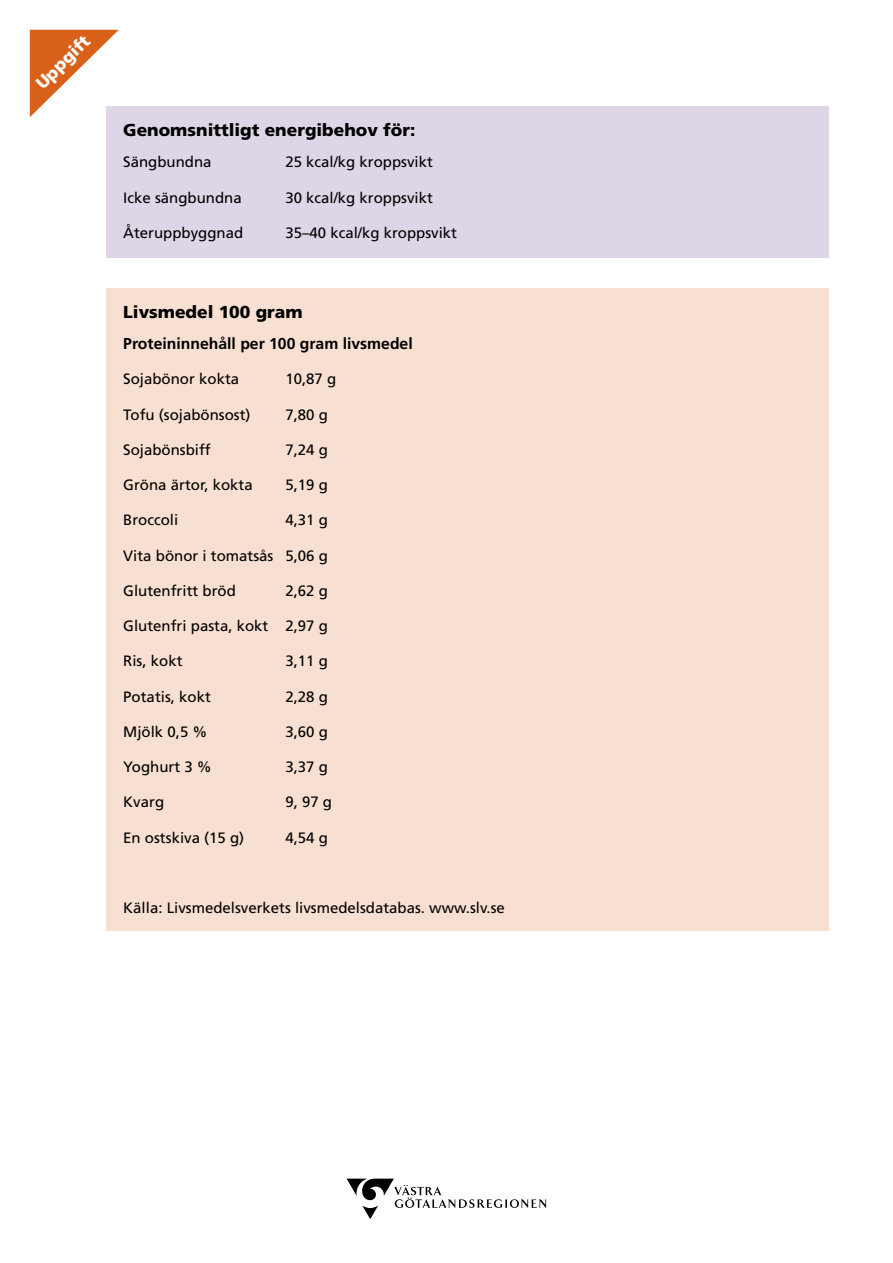
<style>
.page{position:relative;width:893px;height:1263px;background:#fff}
.page>*{position:absolute;margin:0;border:0;box-sizing:border-box;transform-origin:0 0}
.Rubrik_2_-_elevuppgi{font:900 17.25px "Frutiger LT Std";color:#000}
.t1{font:900 17.25px "Frutiger LT Std";color:#fff}
.Rubrik_3_Elevuppgift{font:700 15.75px "Frutiger LT Std";color:#000}
.Brödtext_-_elevuppgi{font:15px "Frutiger LT Std";color:#000}
</style>
<div class="page">
<svg style="left:347px;top:1178px;width:199px;height:41px"></svg>
<svg style="left:30px;top:30px;width:89px;height:87px"></svg>
<div style="left:106px;top:106px;width:723px;height:151px;background:#ded5e6"></div>
<div style="left:106px;top:288px;width:723px;height:642px;background:#f7dfd1"></div>
<p class="t1" style="left:31px;top:79px;width:70px;rotate:-45deg">Uppgift</p>
<h2 class="Rubrik_2_-_elevuppgi" style="left:123px;top:120px;width:293px">Genomsnittligt energibehov för:</h2>
<p class="Brödtext_-_elevuppgi" style="left:123px;top:153px;width:90px">Sängbundna</p>
<p class="Brödtext_-_elevuppgi" style="left:285px;top:153px;width:149px">25 kcal/kg kroppsvikt</p>
<p class="Brödtext_-_elevuppgi" style="left:123px;top:188px;width:120px">Icke sängbundna</p>
<p class="Brödtext_-_elevuppgi" style="left:285px;top:188px;width:149px">30 kcal/kg kroppsvikt</p>
<p class="Brödtext_-_elevuppgi" style="left:123px;top:224px;width:121px">Återuppbyggnad</p>
<p class="Brödtext_-_elevuppgi" style="left:285px;top:224px;width:173px">35–40 kcal/kg kroppsvikt</p>
<h2 class="Rubrik_2_-_elevuppgi" style="left:123px;top:301px;width:181px">Livsmedel 100 gram</h2>
<h3 class="Rubrik_3_Elevuppgift" style="left:123px;top:334px;width:291px">Proteininnehåll per 100 gram livsmedel</h3>
<p class="Brödtext_-_elevuppgi" style="left:123px;top:370px;width:117px">Sojabönor kokta</p>
<p class="Brödtext_-_elevuppgi" style="left:285px;top:370px;width:52px">10,87 g</p>
<p class="Brödtext_-_elevuppgi" style="left:123px;top:405px;width:129px">Tofu (sojabönsost)</p>
<p class="Brödtext_-_elevuppgi" style="left:285px;top:405px;width:44px">7,80 g</p>
<p class="Brödtext_-_elevuppgi" style="left:123px;top:441px;width:89px">Sojabönsbiff</p>
<p class="Brödtext_-_elevuppgi" style="left:285px;top:441px;width:44px">7,24 g</p>
<p class="Brödtext_-_elevuppgi" style="left:123px;top:476px;width:131px">Gröna ärtor, kokta</p>
<p class="Brödtext_-_elevuppgi" style="left:285px;top:476px;width:44px">5,19 g</p>
<p class="Brödtext_-_elevuppgi" style="left:123px;top:511px;width:56px">Broccoli</p>
<p class="Brödtext_-_elevuppgi" style="left:285px;top:511px;width:44px">4,31 g</p>
<p class="Brödtext_-_elevuppgi" style="left:123px;top:546px;width:206px">Vita bönor i tomatsås 5,06 g</p>
<p class="Brödtext_-_elevuppgi" style="left:123px;top:582px;width:114px">Glutenfritt bröd</p>
<p class="Brödtext_-_elevuppgi" style="left:285px;top:582px;width:44px">2,62 g</p>
<p class="Brödtext_-_elevuppgi" style="left:123px;top:617px;width:206px">Glutenfri pasta, kokt 2,97 g</p>
<p class="Brödtext_-_elevuppgi" style="left:123px;top:652px;width:61px">Ris, kokt</p>
<p class="Brödtext_-_elevuppgi" style="left:285px;top:652px;width:44px">3,11 g</p>
<p class="Brödtext_-_elevuppgi" style="left:123px;top:687px;width:89px">Potatis, kokt</p>
<p class="Brödtext_-_elevuppgi" style="left:285px;top:687px;width:44px">2,28 g</p>
<p class="Brödtext_-_elevuppgi" style="left:123px;top:723px;width:86px">Mjölk 0,5 %</p>
<p class="Brödtext_-_elevuppgi" style="left:285px;top:723px;width:44px">3,60 g</p>
<p class="Brödtext_-_elevuppgi" style="left:123px;top:758px;width:90px">Yoghurt 3 %</p>
<p class="Brödtext_-_elevuppgi" style="left:285px;top:758px;width:44px">3,37 g</p>
<p class="Brödtext_-_elevuppgi" style="left:123px;top:793px;width:42px">Kvarg</p>
<p class="Brödtext_-_elevuppgi" style="left:285px;top:793px;width:48px">9, 97 g</p>
<p class="Brödtext_-_elevuppgi" style="left:123px;top:829px;width:122px">En ostskiva (15 g)</p>
<p class="Brödtext_-_elevuppgi" style="left:285px;top:829px;width:44px">4,54 g</p>
<p class="Brödtext_-_elevuppgi" style="left:123px;top:899px;width:383px">Källa: Livsmedelsverkets livsmedelsdatabas. www.slv.se</p>
</div>
